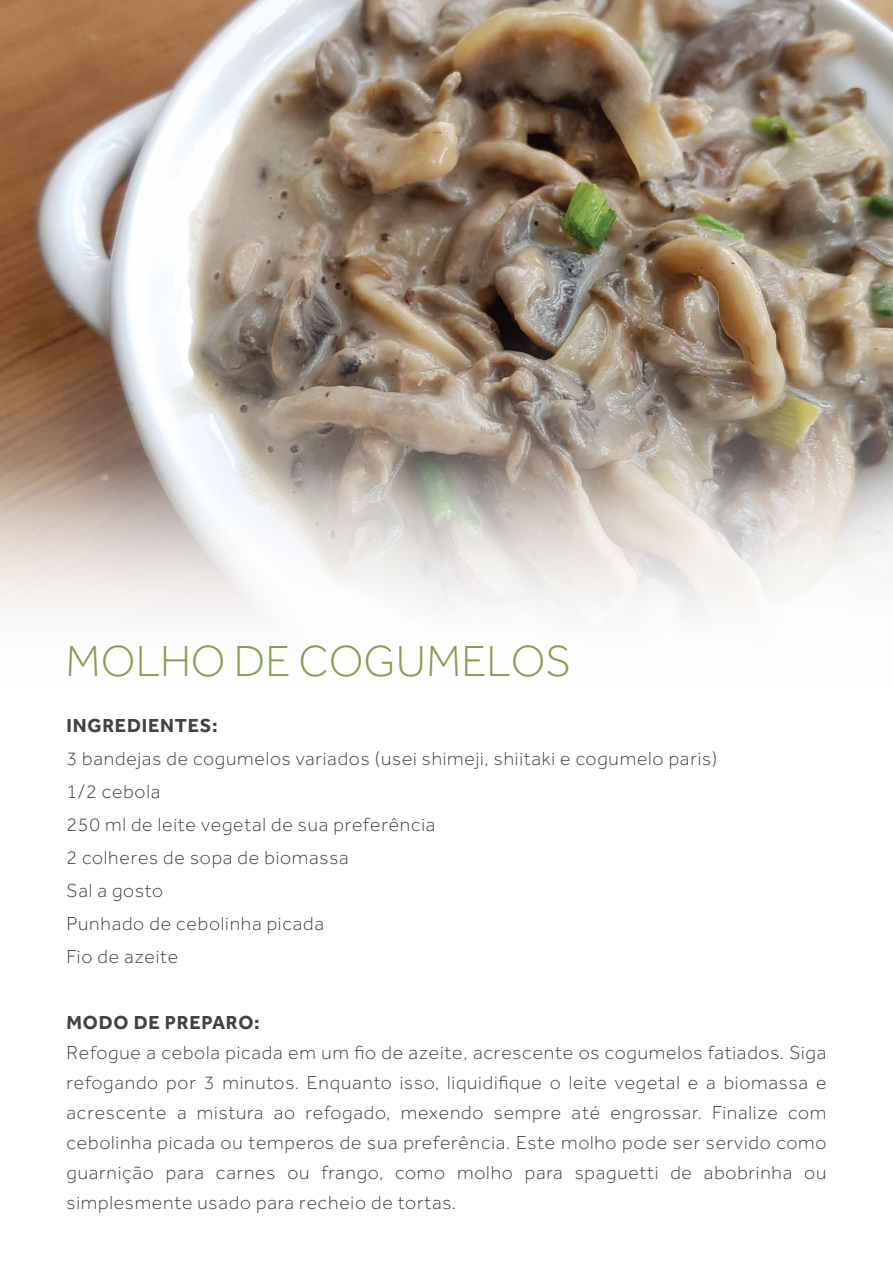
<style>
.page{position:relative;width:893px;height:1263px;background:#fff}
.page>*{position:absolute;margin:0;border:0;box-sizing:border-box;transform-origin:0 0}
.t1{font:300 45px "Effra";color:#899e55}
.t2{font:300 19.5px/33px "Effra";letter-spacing:.04em;color:#424143}
.t3{font:700 19.5px "Effra";letter-spacing:.04em;color:#424143}
</style>
<div class="page">
<img style="left:0;top:0;width:893px;height:333px">
<svg style="left:0;top:333px;width:893px;height:283px"></svg>
<h1 class="t1" style="left:66px;top:635px;width:507px">MOLHO DE COGUMELOS</h1>
<p class="t3" style="left:67px;top:713px;width:153px">INGREDIENTES:</p>
<p class="t2" style="left:67px;top:742px;width:652px">3 bandejas de cogumelos variados (usei shimeji, shiitaki e cogumelo paris)<br>1/2 cebola<br>250 ml de leite vegetal de sua preferência<br>2 colheres de sopa de biomassa<br>Sal a gosto<br>Punhado de cebolinha picada<br>Fio de azeite</p>
<p class="t3" style="left:67px;top:1010px;width:195px">MODO DE PREPARO:</p>
<p class="t2" style="left:67px;top:1037px;width:761px;line-height:30px;text-align:justify">Refogue a cebola picada em um fio de azeite, acrescente os cogumelos fatiados. Siga refogando por 3 minutos. Enquanto isso, liquidifique o leite vegetal e a biomassa e acrescente a mistura ao refogado, mexendo sempre até engrossar. Finalize com cebolinha picada ou temperos de sua preferência. Este molho pode ser servido como guarnição para carnes ou frango, como molho para spaguetti de abobrinha ou simplesmente usado para recheio de tortas.</p>
</div>
